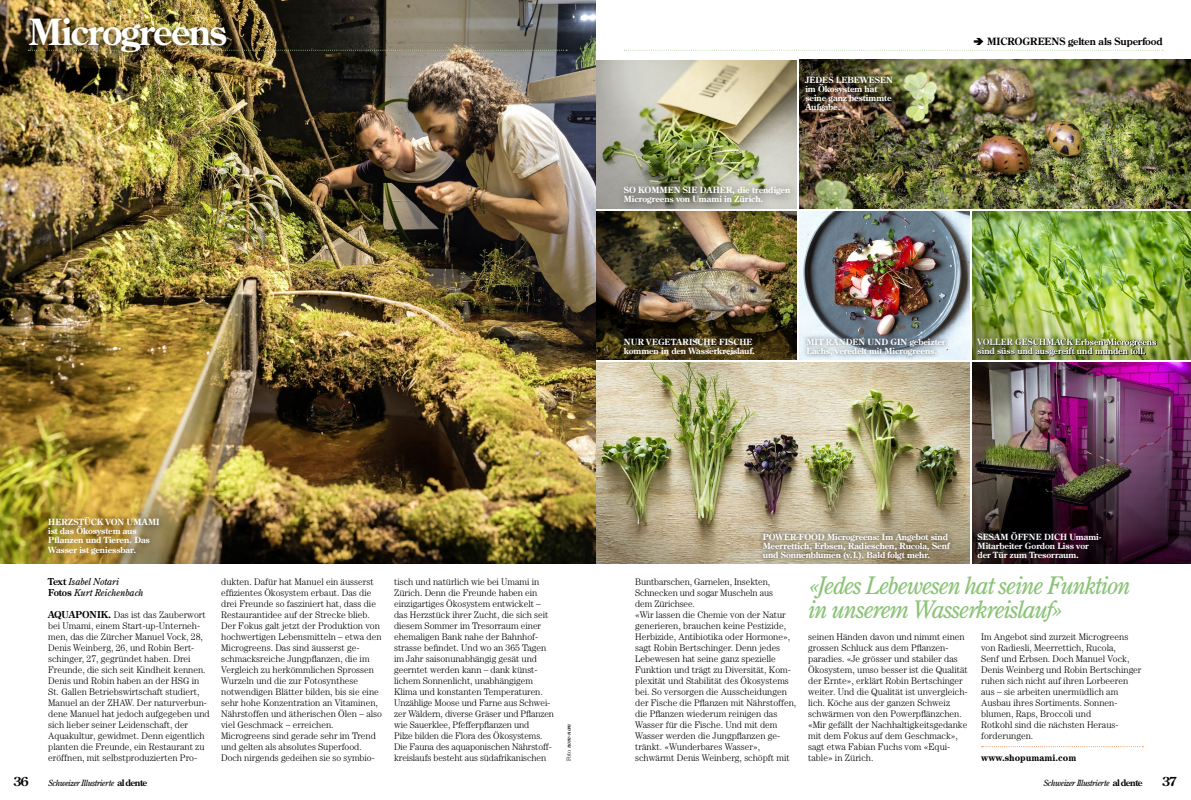
<style>
.page{position:relative;width:1191px;height:800px;background:#fff}
.page>*{position:absolute;margin:0;border:0;box-sizing:border-box;transform-origin:0 0}
._100_Rubrik_Lifestyl{font:700 36px "Century Old Style Std";letter-spacing:-.04em;color:#fff}
._701_Quote_24_kursiv{font:italic 24px/24px "Century Old Style Std";letter-spacing:-.05em;color:#8ac376}
.t1{font:700 12.5px "Century Old Style Std";color:#000}
._601_Teaser_Auft_10{font:700 10px "Century Old Style Std";letter-spacing:-.015em;color:#000}
._505_LTxtCe_Flatter{font:300 9.5px/11px "Century Std";color:#000}
._401_Autoren_9_5_x07{font:italic 9.5px "Century Old Style Std";letter-spacing:-.01em;color:#000}
._505_LTxtCe_Flatter-2{font:700 9.5px "Century Std";color:#000}
._800_Legi_fett_x11_o{font:700 8.5px/9px "Century Old Style Std";letter-spacing:-.005em;color:#fff}
.t2{font:italic 8.5px "Century Old Style Std";letter-spacing:-.05em;color:#000}
._400_Fotobyline_x12{font:italic 6px "Century Old Style Std";letter-spacing:.005em;color:#000}
.s1{font-weight:700;font-style:normal}
.s2{font-family:"Century Old Style Std";font-weight:700}
.s3{font-family:"Century Std";font-weight:300;font-style:normal}
.s4{font-weight:700;font-style:normal;font-size:9px}
</style>
<div class="page">
<img style="left:972px;top:362px;width:219px;height:201px">
<img style="left:595px;top:362px;width:374px;height:201px">
<img style="left:595px;top:211px;width:202px;height:149px">
<img style="left:972px;top:211px;width:219px;height:149px">
<img style="left:799px;top:60px;width:392px;height:148px">
<img style="left:595px;top:61px;width:202px;height:147px">
<img style="left:799px;top:211px;width:170px;height:149px">
<img style="left:0;top:0;width:595px;height:563px">
<svg style="left:237px;top:50px;width:330px;height:1px"></svg>
<div style="left:22px;top:11px;width:215px;height:52px;background:#000;opacity:.65"></div>
<div style="left:41px;top:510px;width:129px;height:54px;background:#000;opacity:.65"></div>
<div style="left:758px;top:528px;width:196px;height:35px;background:#000;opacity:.65"></div>
<div style="left:802px;top:334px;width:148px;height:26px;background:#000;opacity:.65"></div>
<div style="left:973px;top:333px;width:187px;height:27px;background:#000;opacity:.55"></div>
<div style="left:617px;top:179px;width:183px;height:35px;background:#000;opacity:.65"></div>
<div style="left:798px;top:69px;width:104px;height:53px;background:#000;opacity:.65"></div>
<svg style="left:981px;top:746px;width:162px;height:1px"></svg>
<svg style="left:624px;top:49px;width:539px;height:2px"></svg>
<p class="_100_Rubrik_Lifestyl" style="left:28px;top:9px;width:200px">Microgreens</p>
<p class="_800_Legi_fett_x11_o" style="left:805px;top:75px;width:89px">JEDES LEBEWESEN im Ökosystem hat seine ganz bestimmte<br>Aufgabe.</p>
<p class="_800_Legi_fett_x11_o" style="left:624px;top:186px;width:168px">SO KOMMEN SIE DAHER, die trendigen<br>Microgreens von Umami in Zürich.</p>
<p class="_601_Teaser_Auft_10" style="left:987px;top:35px;width:177px">MICROGREENS gelten als Superfood</p>
<p class="_800_Legi_fett_x11_o" style="left:806px;top:337px;width:141px">MIT RANDEN UND GIN gebeizter<br>Lachs, veredelt mit Microgreens.</p>
<p class="_800_Legi_fett_x11_o" style="left:624px;top:337px;width:133px">NUR VEGETARISCHE FISCHE kommen in den Wasserkreislauf.</p>
<p class="_800_Legi_fett_x11_o" style="left:977px;top:337px;width:180px">VOLLER GESCHMACK Erbsen-Microgreens sind süss und ausgereift und munden toll.</p>
<p class="_800_Legi_fett_x11_o" style="left:48px;top:517px;width:113px">HERZSTÜCK VON UMAMI ist das Ökosystem aus<br>Pflanzen und Tieren. Das<br>Wasser ist geniessbar.</p>
<p class="_401_Autoren_9_5_x07" style="left:48px;top:575px;width:72px"><span class="s1">Text</span> Isabel Notari</p>
<p class="_401_Autoren_9_5_x07" style="left:48px;top:586px;width:97px"><span class="s1">Fotos</span> Kurt Reichenbach</p>
<p class="_505_LTxtCe_Flatter" style="left:48px;top:609px;width:163px"><span class="s2">AQUAPONIK.</span> Das ist das Zauberwort bei Umami, einem Start-up-Unterneh&shy;men, das die Zürcher Manuel Vock, 28, Denis Weinberg, 26, und Robin Bert&shy;schinger, 27, gegründet haben. Drei Freunde, die sich seit Kindheit kennen.<br>Denis und Robin haben an der HSG in St. Gallen Betriebswirtschaft studiert, Manuel an der ZHAW. Der naturverbun&shy;dene Manuel hat jedoch aufgegeben und sich lieber seiner Leidenschaft, der Aquakultur, gewidmet. Denn eigentlich planten die Freunde, ein Restaurant zu eröffnen, mit selbstproduzierten Pro-</p>
<p class="_505_LTxtCe_Flatter" style="left:221px;top:576px;width:162px">dukten. Dafür hat Manuel ein äusserst effizientes Ökosystem erbaut. Das die drei Freunde so fasziniert hat, dass die Restaurantidee auf der Strecke blieb.<br>Der Fokus galt jetzt der Produktion von hochwertigen Lebensmitteln – etwa den Microgreens. Das sind äusserst ge&shy;schmacksreiche Jungpflanzen, die im Vergleich zu herkömmlichen Sprossen Wurzeln und die zur Fotosynthese notwendigen Blätter bilden, bis sie eine sehr hohe Konzentration an Vitaminen, Nährstoffen und ätherischen Ölen – also viel Geschmack – erreichen.</p>
<p class="_505_LTxtCe_Flatter" style="left:221px;top:730px;width:156px">Microgreens sind gerade sehr im Trend und gelten als absolutes Superfood.<br>Doch nirgends gedeihen sie so symbio-</p>
<p class="_505_LTxtCe_Flatter" style="left:394px;top:576px;width:156px">tisch und natürlich wie bei Umami in Zürich. Denn die Freunde haben ein einzigartiges Ökosystem entwickelt – das Herzstück ihrer Zucht, die sich seit diesem Sommer im Tresorraum einer ehemaligen Bank nahe der Bahnhof&shy;strasse befindet. Und wo an 365 Tagen im Jahr saisonunabhängig gesät und geerntet werden kann – dank künst&shy;lichem Sonnenlicht, unabhängigem Klima und konstanten Temperaturen.</p>
<p class="_505_LTxtCe_Flatter" style="left:394px;top:697px;width:161px">Unzählige Moose und Farne aus Schwei&shy;zer Wäldern, diverse Gräser und Pflanzen wie Sauerklee, Pfefferpflanzen und<br>Pilze bilden die Flora des Ökosystems.<br>Die Fauna des aquaponischen Nährstoff&shy;kreislaufs besteht aus südafrikanischen</p>
<p class="_400_Fotobyline_x12" style="left:565px;top:761px;width:39px;rotate:-90deg"><span class="s3">Foto</span> nom-nom</p>
<p class="_800_Legi_fett_x11_o" style="left:763px;top:531px;width:188px">POWER-FOOD Microgreens: Im Angebot sind<br>Meerrettich, Erbsen, Radieschen, Rucola, Senf und Sonnenblumen (v.l.). Bald folgt mehr.</p>
<p class="_800_Legi_fett_x11_o" style="left:977px;top:531px;width:125px">SESAM ÖFFNE DICH Umami-<br>Mitarbeiter Gordon Liss vor der Tür zum Tresorraum.</p>
<p class="_505_LTxtCe_Flatter" style="left:635px;top:576px;width:139px">Buntbarschen, Garnelen, Insekten,<br>Schnecken und sogar Muscheln aus dem Zürichsee.</p>
<p class="_505_LTxtCe_Flatter" style="left:635px;top:609px;width:163px">«Wir lassen die Chemie von der Natur generieren, brauchen keine Pestizide, Herbizide, Antibiotika oder Hormone», sagt Robin Bertschinger. Denn jedes Lebewesen hat seine ganz spezielle Funktion und trägt zu Diversität, Kom&shy;plexität und Stabilität des Ökosystems bei. So versorgen die Ausscheidungen der Fische die Pflanzen mit Nährstoffen, die Pflanzen wiederum reinigen das Wasser für die Fische. Und mit dem Wasser werden die Jungpflanzen ge&shy;tränkt. «Wunderbares Wasser», schwärmt Denis Weinberg, schöpft mit</p>
<p class="_701_Quote_24_kursiv" style="left:808px;top:573px;width:324px">«Jedes Lebewesen hat seine Funktion in unserem Wasserkreislauf»</p>
<p class="_505_LTxtCe_Flatter" style="left:808px;top:631px;width:161px">seinen Händen davon und nimmt einen grossen Schluck aus dem Pflanzen&shy;paradies. «Je grösser und stabiler das Ökosystem, umso besser ist die Qualität der Ernte», erklärt Robin Bertschinger weiter. Und die Qualität ist unvergleich&shy;lich. Köche aus der ganzen Schweiz schwärmen von den Powerpflänzchen. «Mir gefällt der Nachhaltigkeitsgedanke mit dem Fokus auf dem Geschmack», sagt etwa Fabian Fuchs vom «Equi&shy;table» in Zürich.</p>
<p class="_505_LTxtCe_Flatter" style="left:981px;top:631px;width:162px">Im Angebot sind zurzeit Microgreens von Radiesli, Meerrettich, Rucola,<br>Senf und Erbsen. Doch Manuel Vock,<br>Denis Weinberg und Robin Bertschinger ruhen sich nicht auf ihren Lorbeeren aus – sie arbeiten unermüdlich am<br>Ausbau ihres Sortiments. Sonnen&shy;blumen, Raps, Broccoli und<br>Rotkohl sind die nächsten Heraus&shy;forderungen.</p>
<p class="_505_LTxtCe_Flatter-2" style="left:981px;top:752px;width:97px">www.shopumami.com</p>
<p class="t1" style="left:14px;top:772px;width:17px">36</p>
<p class="t2" style="left:48px;top:777px;width:101px">Schweizer Illustrierte <span class="s4">aldente</span></p>
<p class="t2" style="left:1043px;top:777px;width:101px">Schweizer Illustrierte <span class="s4">aldente</span></p>
<p class="t1" style="left:1162px;top:772px;width:17px">37</p>
</div>
